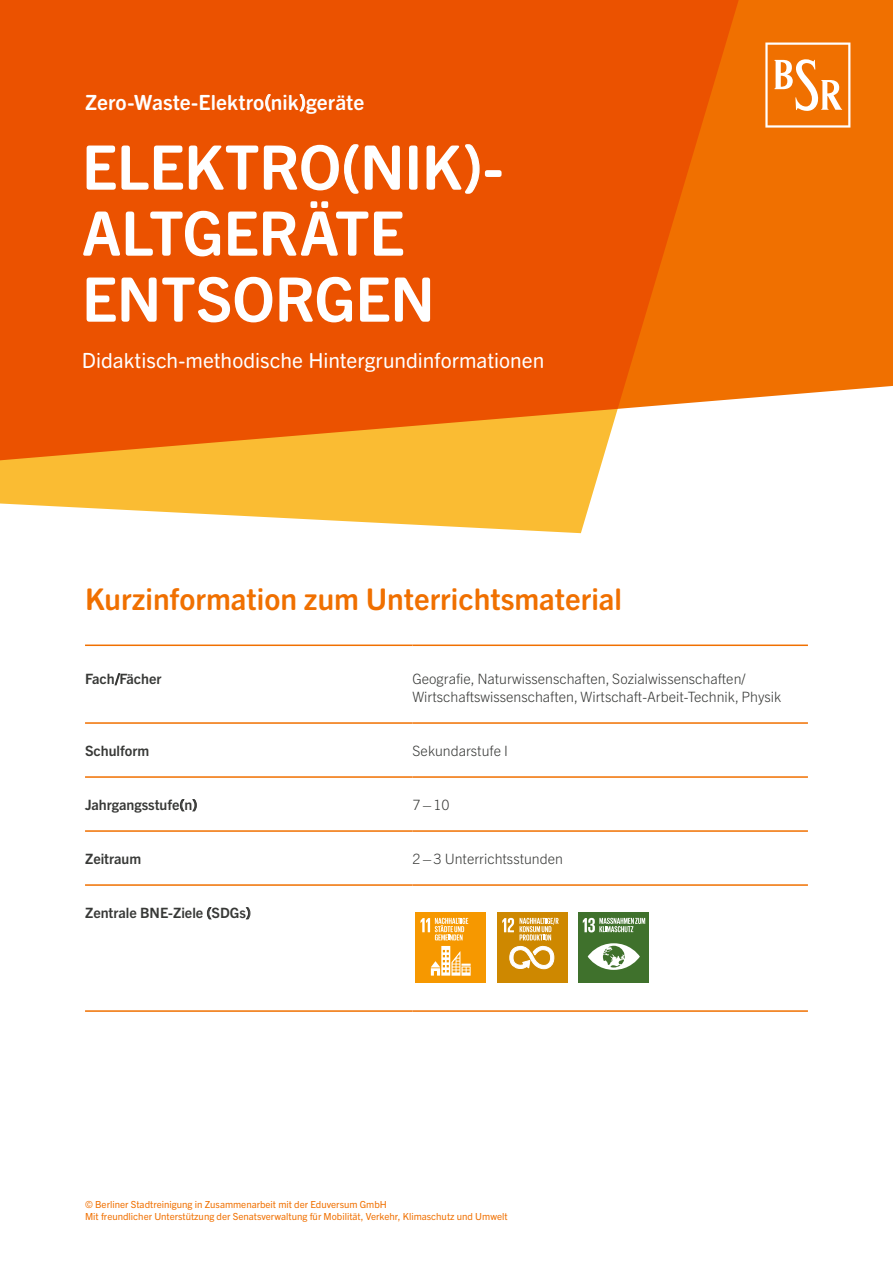
<style>
.page{position:relative;width:893px;height:1263px;background:#fff}
.page>*{position:absolute;margin:0;border:0;box-sizing:border-box;transform-origin:0 0}
.t1{font:700 61.5px/66px "Trade Gothic Next SR Pro";letter-spacing:-.01em;color:#fff}
.t2{font:700 30px "Trade Gothic Next SR Pro";color:#f07000}
.t3{font:21px "Trade Gothic Next SR Pro";color:#fff}
.t4{font:700 21px "Trade Gothic Next SR Pro";letter-spacing:.005em;color:#fff}
.t5{font:300 14.25px/18px "Trade Gothic Next LT Pro";color:#383937}
.t6{font:700 14.25px "Trade Gothic Next LT Pro";color:#383937}
.t7{font:9.75px/12px "Trade Gothic Next LT Pro";color:#f07000}
</style>
<div class="page">
<div style="left:742px;top:0;width:151px;height:399px;background:#f07000"></div>
<svg style="left:0;top:0;width:742px;height:533px;fill:#eb5200"></svg>
<svg style="left:765px;top:43px;width:85px;height:85px"></svg>
<hr style="left:85px;top:644px;width:327px;height:2px;background:#f07000">
<hr style="left:412px;top:644px;width:396px;height:2px;background:#f07000">
<hr style="left:85px;top:722px;width:327px;height:2px;background:#f07000">
<hr style="left:412px;top:722px;width:396px;height:2px;background:#f07000">
<hr style="left:85px;top:776px;width:327px;height:2px;background:#f07000">
<hr style="left:412px;top:776px;width:396px;height:2px;background:#f07000">
<hr style="left:85px;top:830px;width:327px;height:2px;background:#f07000">
<hr style="left:412px;top:830px;width:396px;height:2px;background:#f07000">
<hr style="left:85px;top:884px;width:327px;height:2px;background:#f07000">
<hr style="left:412px;top:884px;width:396px;height:2px;background:#f07000">
<hr style="left:85px;top:1010px;width:327px;height:2px;background:#f07000">
<hr style="left:412px;top:1010px;width:396px;height:2px;background:#f07000">
<div style="left:415px;top:912px;width:71px;height:71px;background:#f69800"></div>
<svg style="left:421px;top:918px;width:47px;height:22px"></svg>
<svg style="left:431px;top:946px;width:40px;height:30px"></svg>
<div style="left:497px;top:912px;width:70px;height:71px;background:#ce8800"></div>
<svg style="left:502px;top:918px;width:12px;height:14px"></svg>
<svg style="left:509px;top:946px;width:45px;height:23px"></svg>
<svg style="left:520px;top:918px;width:39px;height:22px"></svg>
<div style="left:578px;top:912px;width:70px;height:71px;background:#3f712c"></div>
<svg style="left:588px;top:943px;width:52px;height:27px"></svg>
<svg style="left:583px;top:918px;width:62px;height:14px"></svg>
<p class="t4" style="left:85px;top:88px;width:281px">Zero-Waste-Elektro(nik)geräte</p>
<p class="t1" style="left:82px;top:130px;width:423px">ELEKTRO(NIK)-<br>ALTGERÄTE<br>ENTSORGEN</p>
<p class="t3" style="left:82px;top:346px;width:464px">Didaktisch-methodische Hintergrundinformationen</p>
<h1 class="t2" style="left:85px;top:578px;width:538px">Kurzinformation zum Unterrichtsmaterial</h1>
<p class="t6" style="left:85px;top:669px;width:78px">Fach/Fächer</p>
<p class="t5" style="left:412px;top:669px;width:370px">Geografie, Naturwissenschaften, Sozialwissenschaften/<br>Wirtschaftswissenschaften, Wirtschaft-Arbeit-Technik, Physik</p>
<p class="t6" style="left:85px;top:741px;width:66px">Schulform</p>
<p class="t5" style="left:412px;top:741px;width:97px">Sekundarstufe I</p>
<p class="t6" style="left:85px;top:795px;width:114px">Jahrgangsstufe(n)</p>
<p class="t5" style="left:412px;top:795px;width:39px">7–10</p>
<p class="t6" style="left:85px;top:849px;width:58px">Zeitraum</p>
<p class="t5" style="left:412px;top:849px;width:152px">2–3 Unterrichtsstunden</p>
<p class="t6" style="left:85px;top:903px;width:167px">Zentrale BNE-Ziele (SDGs)</p>
<p class="t7" style="left:85px;top:1198px;width:424px">© Berliner Stadtreinigung in Zusammenarbeit mit der Eduversum GmbH<br>Mit freundlicher Unterstützung der Senatsverwaltung für Mobilität, Verkehr, Klimaschutz und Umwelt</p>
</div>
